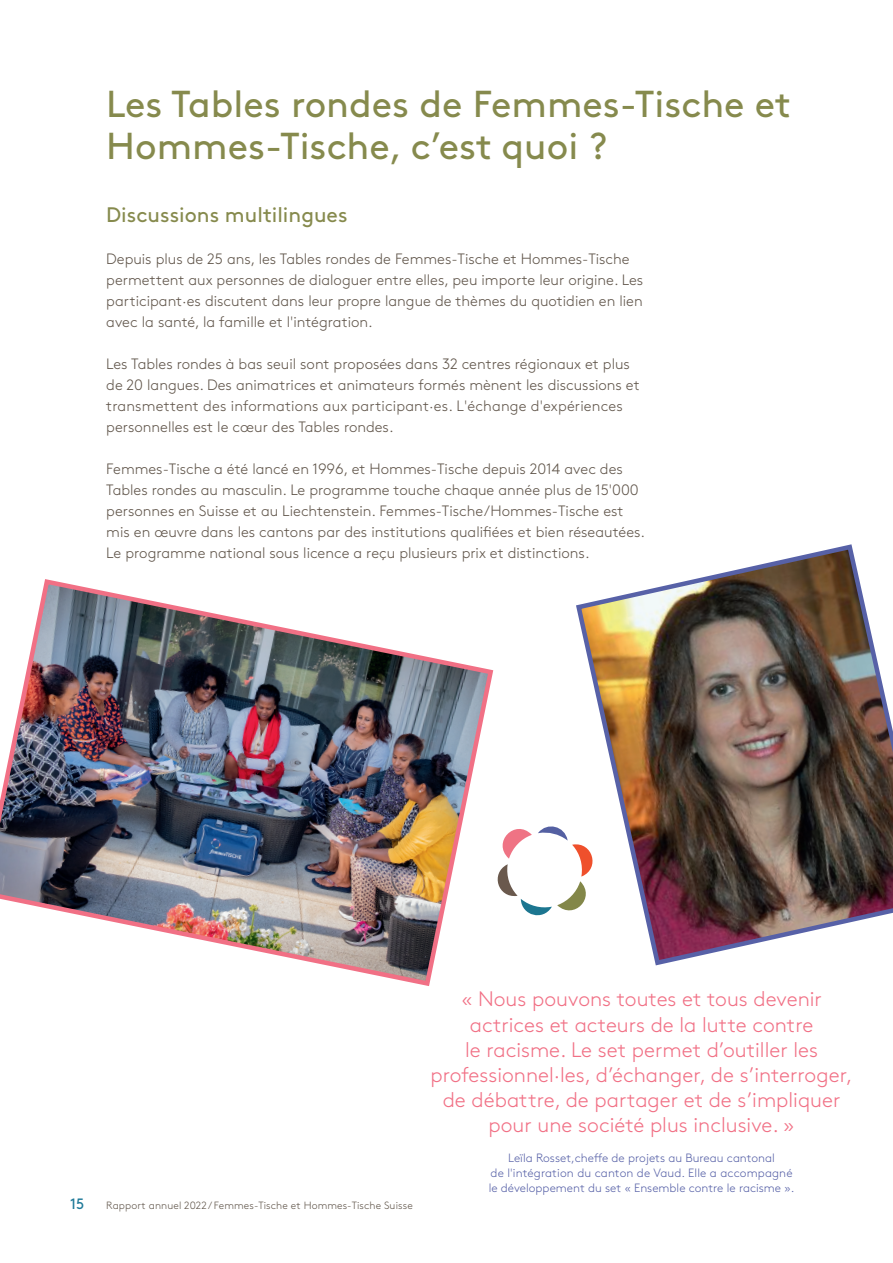
<style>
.page{position:relative;width:893px;height:1263px;background:#fff}
.page>*{position:absolute;margin:0;border:0;box-sizing:border-box;transform-origin:0 0}
.t1{font:37.5px/42px "Brown Pro";color:#868a4d}
.t2{font:300 21px/25.2px "Brown Pro";color:#f17085;text-align:center}
.t3{font:21px "Brown Pro";color:#868a4d}
.t4{font:300 15px/21px "Brown Pro";color:#5f5449}
.t5{font:15px "Brown Pro";color:#1f7a99}
.t6{font:300 12px/15px "Brown Pro";color:#5761a7;text-align:center}
.t7{font:300 10.5px "Brown Pro";letter-spacing:.01em;color:#5f5449}
</style>
<div class="page">
<svg style="left:497px;top:826px;width:76px;height:90px"></svg>
<img style="left:0;top:579px;width:494px;height:407px">
<img style="left:573px;top:544px;width:320px;height:422px">
<h1 class="t1" style="left:106px;top:80px;width:686px">Les Tables rondes de Femmes-Tische et<br>Hommes-Tische, c’est quoi ?</h1>
<h2 class="t3" style="left:106px;top:199px;width:243px">Discussions multilingues</h2>
<p class="t4" style="left:106px;top:247px;width:538px">Depuis plus de 25 ans, les Tables rondes de Femmes-Tische et Hommes-Tische permettent aux personnes de dialoguer entre elles, peu importe leur origine. Les participant·es discutent dans leur propre langue de thèmes du quotidien en lien avec la santé, la famille et l'intégration.</p>
<p class="t4" style="left:106px;top:352px;width:535px">Les Tables rondes à bas seuil sont proposées dans 32 centres régionaux et plus de 20 langues. Des animatrices et animateurs formés mènent les discussions et transmettent des informations aux participant·es. L'échange d'expériences personnelles est le cœur des Tables rondes.</p>
<p class="t4" style="left:106px;top:457px;width:540px">Femmes-Tische a été lancé en 1996, et Hommes-Tische depuis 2014 avec des Tables rondes au masculin. Le programme touche chaque année plus de 15'000 personnes en Suisse et au Liechtenstein. Femmes-Tische/Hommes-Tische est mis en œuvre dans les cantons par des institutions qualifiées et bien réseautées.<br>Le programme national sous licence a reçu plusieurs prix et distinctions.</p>
<p class="t5" style="left:70px;top:1192px;width:16px">15</p>
<p class="t7" style="left:106px;top:1198px;width:308px">Rapport annuel 2022 / Femmes-Tische et Hommes-Tische Suisse</p>
<p class="t2" style="left:430px;top:985px;width:424px">« Nous pouvons toutes et tous devenir actrices et acteurs de la lutte contre<br>le racisme. Le set permet d’outiller les professionnel·les, d’échanger, de s’interroger, de débattre, de partager et de s’impliquer pour une société plus inclusive. »</p>
<p class="t6" style="left:489px;top:1150px;width:307px">Leïla Rosset,cheffe de projets au Bureau cantonal<br>de l'intégration du canton de Vaud. Elle a accompagné le développement du set « Ensemble contre le racisme ».</p>
</div>
